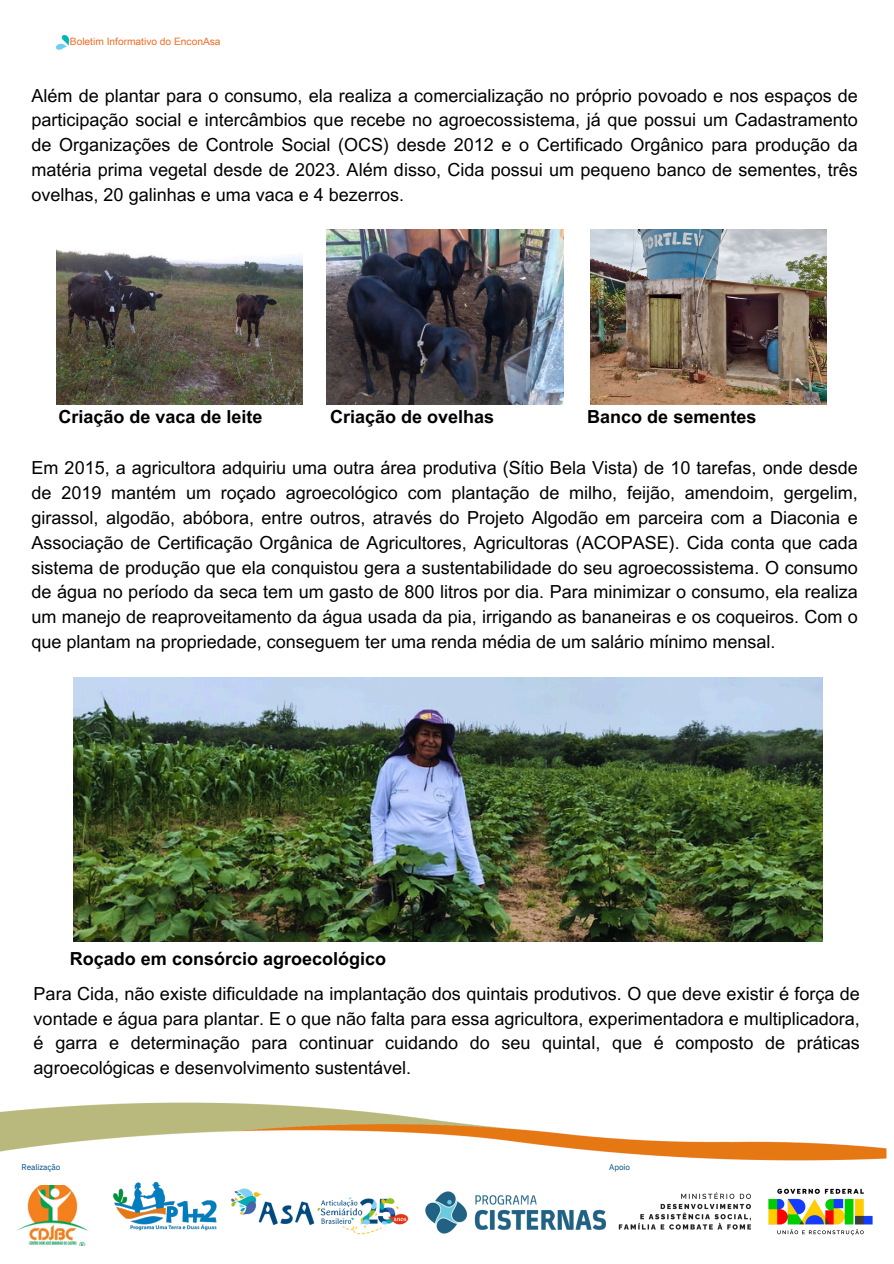
<style>
.page{position:relative;width:894px;height:1264px;background:#fff}
.page>*{position:absolute;margin:0;border:0;box-sizing:border-box;transform-origin:0 0}
.t1{font:18px/24.8px "Arial MT Pro";color:#000;text-align:justify}
.t2{font:700 18px "Arial MT Pro";color:#000}
.t3{font:10.2px "Arial Unicode MS";color:#f36b24}
.t4{font:8.25px "IBM Plex Sans";letter-spacing:-.01em;color:#004a80}
</style>
<div class="page">
<img style="left:55px;top:34px;width:15px;height:16px">
<img style="left:74px;top:677px;width:748px;height:264px">
<img style="left:57px;top:250px;width:246px;height:154px">
<img style="left:590px;top:229px;width:236px;height:175px">
<img style="left:327px;top:229px;width:236px;height:175px">
<img style="left:0;top:1102px;width:584px;height:50px">
<img style="left:17px;top:1185px;width:72px;height:60px">
<img style="left:113px;top:1181px;width:104px;height:50px">
<img style="left:230px;top:1140px;width:178px;height:95px">
<img style="left:425px;top:1191px;width:159px;height:43px">
<img style="left:584px;top:1135px;width:303px;height:101px">
<h1 class="t3" style="left:70px;top:34px;width:152px">Boletim Informativo do EnconAsa</h1>
<p class="t1" style="left:32px;top:85px;width:827px">Além de plantar para o consumo, ela realiza a comercialização no próprio povoado e nos espaços de participação social e intercâmbios que recebe no agroecossistema, já que possui um Cadastramento de Organizações de Controle Social (OCS) desde 2012 e o Certificado Orgânico para produção da matéria prima vegetal desde de 2023. Além disso, Cida possui um pequeno banco de sementes, três ovelhas, 20 galinhas e uma vaca e 4 bezerros.</p>
<p class="t2" style="left:58px;top:410px;width:206px">Criação de vaca de leite</p>
<h1 class="t2" style="left:330px;top:410px;width:166px">Criação de ovelhas</h1>
<h2 class="t2" style="left:587px;top:410px;width:171px">Banco de sementes</h2>
<h3 class="t1" style="left:32px;top:458px;width:827px">Em 2015, a agricultora adquiriu uma outra área produtiva (Sítio Bela Vista) de 10 tarefas, onde desde de 2019 mantém um roçado agroecológico com plantação de milho, feijão, amendoim, gergelim, girassol, algodão, abóbora, entre outros, através do Projeto Algodão em parceira com a Diaconia e Associação de Certificação Orgânica de Agricultores, Agricultoras (ACOPASE). Cida conta que cada sistema de produção que ela conquistou gera a sustentabilidade do seu agroecossistema. O consumo de água no período da seca tem um gasto de 800 litros por dia. Para minimizar o consumo, ela realiza um manejo de reaproveitamento da água usada da pia, irrigando as bananeiras e os coqueiros. Com o que plantam na propriedade, conseguem ter uma renda média de um salário mínimo mensal.</h3>
<h1 class="t2" style="left:70px;top:951px;width:318px">Roçado em consórcio agroecológico</h1>
<h2 class="t1" style="left:34px;top:983px;width:827px">Para Cida, não existe dificuldade na implantação dos quintais produtivos. O que deve existir é força de vontade e água para plantar. E o que não falta para essa agricultora, experimentadora e multiplicadora, é garra e determinação para continuar cuidando do seu quintal, que é composto de práticas agroecológicas e desenvolvimento sustentável.</h2>
<p class="t4" style="left:22px;top:1161px;width:40px">Realização</p>
<p class="t4" style="left:609px;top:1161px;width:22px">Apoio</p>
</div>
